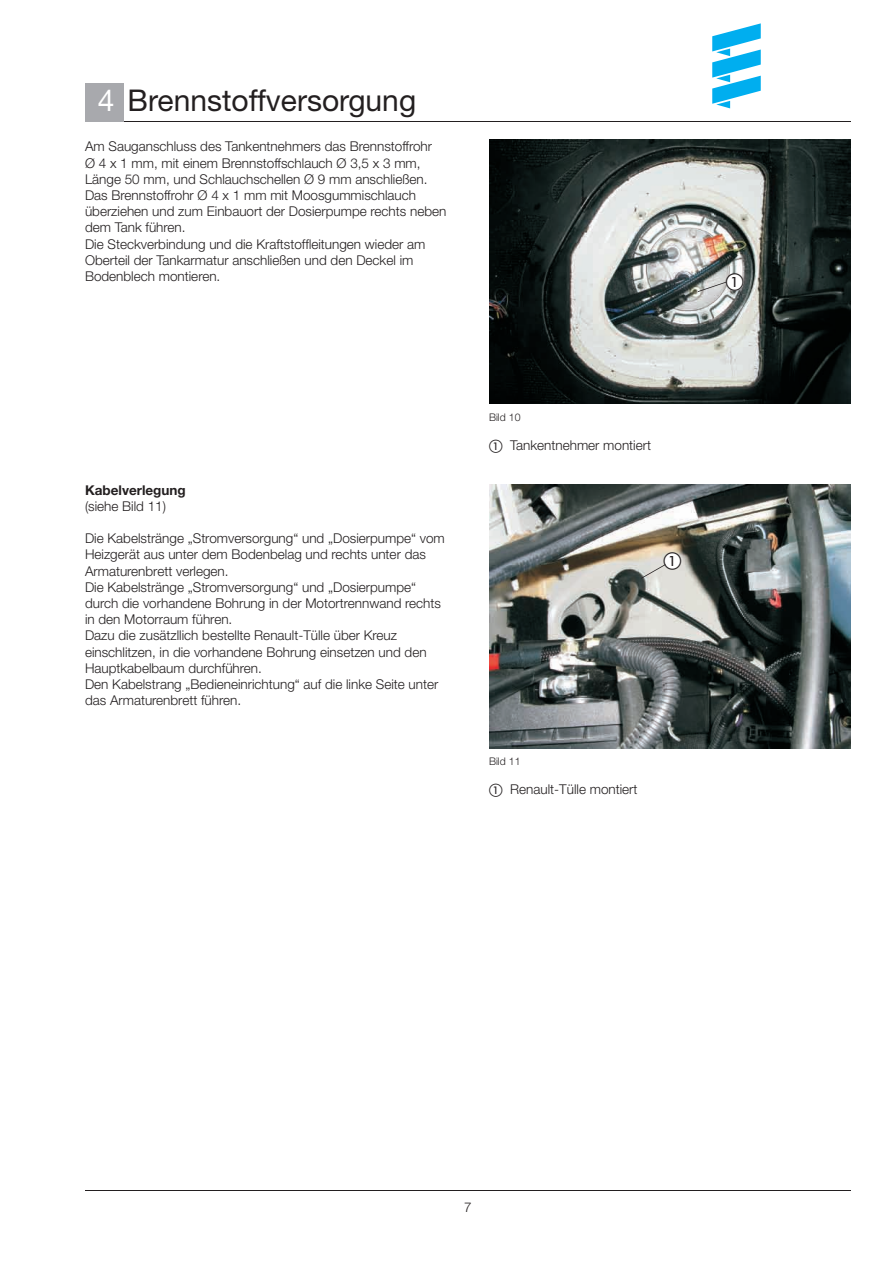
<style>
.page{position:relative;width:893px;height:1263px;background:#fff}
.page>*{position:absolute;margin:0;border:0;box-sizing:border-box;transform-origin:0 0}
.t1{font:30px "Helvetica Neue LT";color:#231f20}
.t2{font:300 13.5px/16.2px "Helvetica Neue LT";color:#231f20}
.t3{font:700 13.5px "Helvetica Neue LT";color:#231f20}
.t4{font:300 10.5px "Helvetica Neue LT";color:#231f20}
.s1{color:#fff}
</style>
<div class="page">
<hr style="left:85px;top:121px;width:765px;height:1px;background:#231f20">
<hr style="left:85px;top:1190px;width:765px;height:1px;background:#231f20">
<div style="left:85px;top:83px;width:38px;height:38px;background:#a8a9ad"></div>
<svg style="left:712px;top:23px;width:49px;height:85px"></svg>
<img style="left:489px;top:140px;width:361px;height:263px">
<img style="left:489px;top:485px;width:361px;height:263px">
<svg style="left:698px;top:273px;width:46px;height:19px"></svg>
<svg style="left:641px;top:552px;width:40px;height:27px"></svg>
<h1 class="t1" style="left:98px;top:82px;width:320px"><span class="s1">4</span> Brennstoffversorgung</h1>
<p class="t2" style="left:85px;top:138px;width:363px">Am Sauganschluss des Tankentnehmers das Brennstoffrohr<br>Ø 4 x 1 mm, mit einem Brennstoffschlauch Ø 3,5 x 3 mm, Länge 50 mm, und Schlauchschellen Ø 9 mm anschließen.<br>Das Brennstoffrohr Ø 4 x 1 mm mit Moosgummischlauch überziehen und zum Einbauort der Dosierpumpe rechts neben dem Tank führen.<br>Die Steckverbindung und die Kraftstoffleitungen wieder am Oberteil der Tankarmatur anschließen und den Deckel im Bodenblech montieren.</p>
<p class="t3" style="left:85px;top:481px;width:102px">Kabelverlegung</p>
<p class="t2" style="left:85px;top:498px;width:83px">(siehe Bild 11)</p>
<p class="t2" style="left:85px;top:530px;width:361px">Die Kabelstränge „Stromversorgung“ und „Dosierpumpe“ vom Heizgerät aus unter dem Bodenbelag und rechts unter das Armaturenbrett verlegen.<br>Die Kabelstränge „Stromversorgung“ und „Dosierpumpe“ durch die vorhandene Bohrung in der Motortrennwand rechts in den Motorraum führen.<br>Dazu die zusätzllich bestellte Renault-Tülle über Kreuz einschlitzen, in die vorhandene Bohrung einsetzen und den Hauptkabelbaum durchführen.<br>Den Kabelstrang „Bedieneinrichtung“ auf die linke Seite unter das Armaturenbrett führen.</p>
<p class="t4" style="left:489px;top:411px;width:33px">Bild 10</p>
<p class="t2" style="left:510px;top:437px;width:142px">Tankentnehmer montiert</p>
<p class="t4" style="left:489px;top:755px;width:33px">Bild 11</p>
<p class="t2" style="left:510px;top:781px;width:129px">Renault-Tülle montiert</p>
<p class="t2" style="left:464px;top:1198px;width:9px">7</p>
</div>
